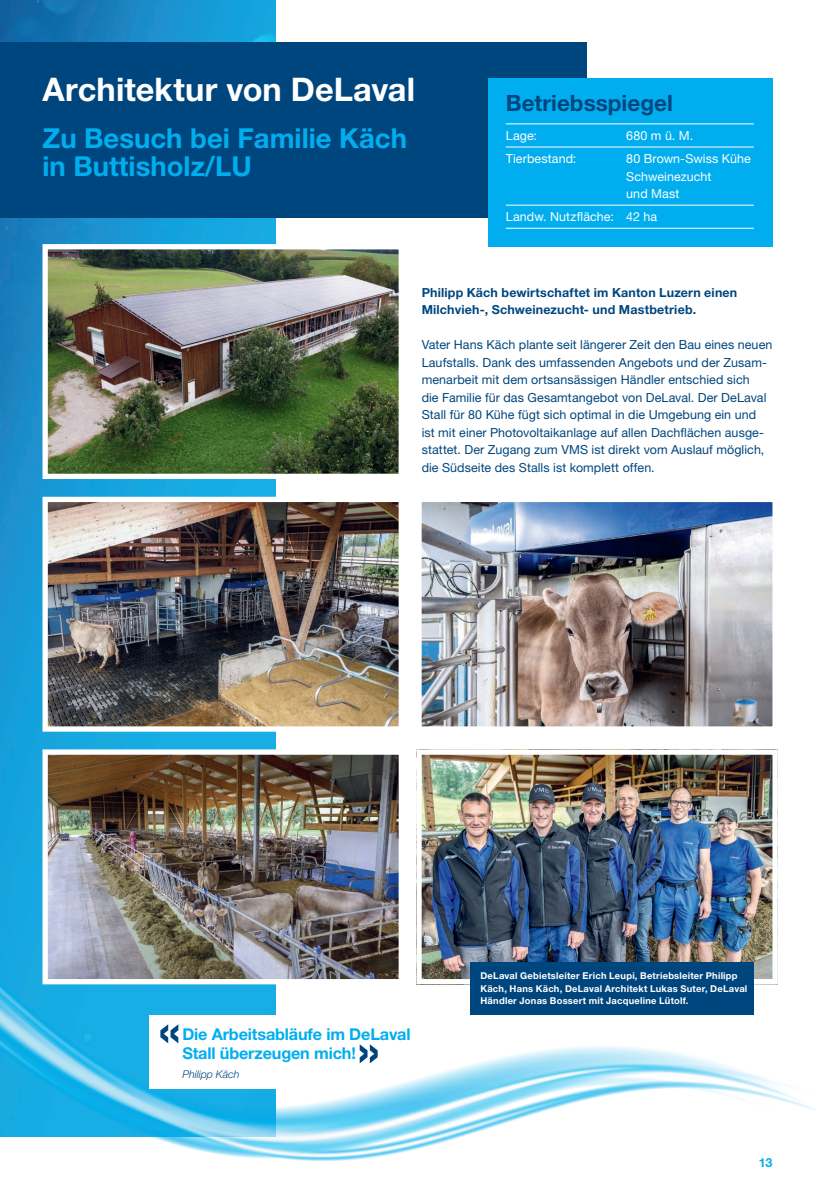
<style>
.page{position:relative;width:815px;height:1188px;background:#fff}
.page>*{position:absolute;margin:0;border:0;box-sizing:border-box;transform-origin:0 0}
.t1{font:700 50px "Helvetica Neue LT Std";color:#00467e}
.t2{font:700 32.5px "Helvetica Neue LT Std";color:#fff}
.t3{font:700 27.5px/28.8px "Helvetica Neue LT Std";color:#00aeef}
.t4{font:700 22.5px "Helvetica Neue LT Std";color:#00467e}
.t5{font:700 16.25px/18.8px "Helvetica Neue LT Std";letter-spacing:-.01em;color:#00aeef}
.t6{font:12.5px/17.5px "Helvetica Neue LT Std";letter-spacing:.005em;color:#00467e}
.t7{font:700 12.5px/17.5px "Helvetica Neue LT Std";letter-spacing:.015em;color:#00467e}
.t8{font:12.5px/17.5px "Helvetica Neue LT Std";letter-spacing:.005em;color:#fff}
.t9{font:700 12.5px "Helvetica Neue LT Std";color:#00aeef}
.t10{font:italic 300 10.62px "Helvetica Neue LT Std";color:#00467e}
.t11{font:700 9.38px/12.5px "Helvetica Neue LT Std";letter-spacing:.025em;color:#fff}
</style>
<div class="page">
<img style="left:0;top:0;width:276px;height:704px">
<div style="left:0;top:43px;width:586px;height:175px;background:#00467e"></div>
<img style="left:40px;top:241px;width:359px;height:240px">
<img style="left:49px;top:502px;width:349px;height:202px">
<div style="left:43px;top:496px;width:361px;height:235px;border:5px solid #fff"></div>
<img style="left:422px;top:502px;width:350px;height:202px">
<div style="left:488px;top:78px;width:284px;height:168px;background:#00aeef"></div>
<hr style="left:506px;top:123px;width:120px;height:1px;background:#fff">
<hr style="left:626px;top:123px;width:128px;height:1px;background:#fff">
<hr style="left:506px;top:146px;width:120px;height:1px;background:#fff">
<hr style="left:626px;top:146px;width:128px;height:1px;background:#fff">
<hr style="left:506px;top:205px;width:120px;height:1px;background:#fff">
<hr style="left:626px;top:205px;width:128px;height:1px;background:#fff">
<hr style="left:506px;top:228px;width:120px;height:1px;background:#fff">
<hr style="left:626px;top:228px;width:128px;height:1px;background:#fff">
<img style="left:0;top:704px;width:815px;height:457px">
<div style="left:470px;top:961px;width:284px;height:53px;background:#00467e"></div>
<div style="left:149px;top:1014px;width:171px;height:73px;background:#fff"></div>
<h2 class="t2" style="left:43px;top:69px;width:374px">Architektur von DeLaval</h2>
<h3 class="t3" style="left:43px;top:123px;width:366px">Zu Besuch bei Familie Käch in Buttisholz/LU</h3>
<h3 class="t4" style="left:506px;top:89px;width:168px">Betriebsspiegel</h3>
<p class="t8" style="left:506px;top:126px;width:33px">Lage:</p>
<p class="t8" style="left:626px;top:126px;width:68px">680 m ü. M.</p>
<p class="t8" style="left:506px;top:150px;width:72px">Tierbestand:</p>
<p class="t8" style="left:626px;top:150px;width:126px">80 Brown-Swiss Kühe<br>Schweinezucht<br>und Mast</p>
<p class="t8" style="left:506px;top:208px;width:153px">Landw. Nutzfläche: 42 ha</p>
<p class="t7" style="left:422px;top:283px;width:317px">Philipp Käch bewirtschaftet im Kanton Luzern einen<br>Milchvieh-, Schweinezucht- und Mastbetrieb.</p>
<p class="t6" style="left:422px;top:336px;width:352px">Vater Hans Käch plante seit längerer Zeit den Bau eines neuen Laufstalls. Dank des umfassenden Angebots und der Zusam&shy;menarbeit mit dem ortsansässigen Händler entschied sich<br>die Familie für das Gesamtangebot von DeLaval. Der DeLaval Stall für 80 Kühe fügt sich optimal in die Umgebung ein und<br>ist mit einer Photovoltaikanlage auf allen Dachflächen ausge&shy;stattet. Der Zugang zum VMS ist direkt vom Auslauf möglich, die Südseite des Stalls ist komplett offen.</p>
<h1 class="t1" style="left:158px;top:998px;width:24px">«</h1>
<h3 class="t5" style="left:182px;top:1024px;width:230px">Die Arbeitsabläufe im DeLaval<br>Stall überzeugen mich!</h3>
<p class="t10" style="left:182px;top:1067px;width:59px">Philipp Käch</p>
<h1 class="t1" style="left:358px;top:1018px;width:24px">»</h1>
<p class="t11" style="left:480px;top:968px;width:268px">DeLaval Gebietsleiter Erich Leupi, Betriebsleiter Philipp<br>Käch, Hans Käch, DeLaval Architekt Lukas Suter, DeLaval<br>Händler Jonas Bossert mit Jacqueline Lütolf.</p>
<p class="t9" style="left:759px;top:1154px;width:15px">13</p>
</div>
